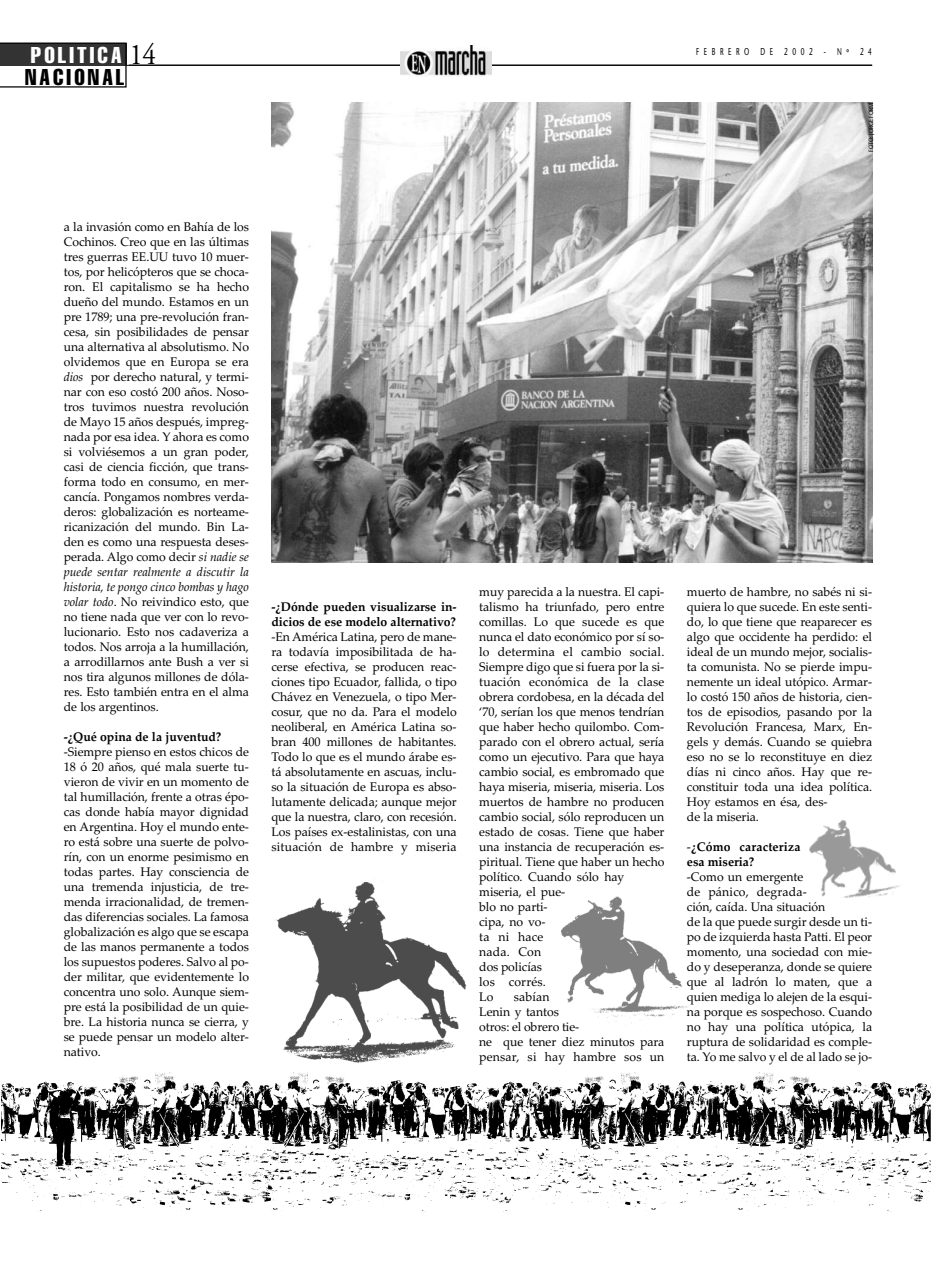
<style>
.page{position:relative;width:936px;height:1276px;background:#fff}
.page>*{position:absolute;margin:0;border:0;box-sizing:border-box;transform-origin:0 0}
.t1{font:30px "Adobe Garamond LT";color:#000;scale:.9 1}
.t2{font:22.5px "Helvetica LT Std Comp";letter-spacing:.14em;color:#000}
.t3{font:22.5px "Helvetica LT Std Comp";letter-spacing:.14em;color:#fff}
.t4{font:12.5px/15px "Palatino Linotype";letter-spacing:-.005em;color:#000}
.t5{font:700 12.5px/15px "Palatino Linotype";letter-spacing:-.005em;color:#000}
.t6{font:700 12.5px/15px "Palatino Linotype";letter-spacing:.015em;color:#000}
.t7{font:10px "Stone Sans ITCTT Medium";letter-spacing:.705em;color:#000;scale:.65 1}
.t8{font:6.25px "Stone Sans ITCTT Medium";letter-spacing:-.025em;color:#000;scale:.9 1}
.s1{font-style:italic}
.s2{font-weight:400}
</style>
<div class="page">
<hr style="left:0;top:65px;width:872px;height:1px;background:#000">
<img style="left:400px;top:45px;width:92px;height:31px">
<svg style="left:0;top:43px;width:127px;height:45px"></svg>
<img style="left:1px;top:1072px;width:930px;height:140px">
<img style="left:271px;top:103px;width:601px;height:459px">
<img style="left:561px;top:896px;width:129px;height:129px">
<img style="left:276px;top:878px;width:191px;height:185px">
<img style="left:809px;top:820px;width:91px;height:77px">
<h2 class="t3" style="left:31px;top:46px;width:92px">POLITICA</h2>
<h2 class="t2" style="left:25px;top:69px;width:101px">NACIONAL</h2>
<h1 class="t1" style="left:129px;top:38px;width:31px">14</h1>
<p class="t7" style="left:696px;top:45px;width:272px">FEBRERO DE 2002 - Nº 24</p>
<p class="t8" style="left:867px;top:151px;width:56px;rotate:-90deg">FOTO: JORGE FORM</p>
<p class="t4" style="left:64px;top:219px;width:187px;text-align:justify">a la invasión como en Bahía de los Cochinos. Creo que en las últimas tres guerras EE.UU tuvo 10 muer&shy;tos, por helicópteros que se choca&shy;ron. El capitalismo se ha hecho dueño del mundo. Estamos en un pre 1789; una pre-revolución fran&shy;cesa, sin posibilidades de pensar una alternativa al absolutismo. No olvidemos que en Europa se era <span class="s1">dios</span> por derecho natural, y termi&shy;nar con eso costó 200 años. Noso&shy;tros tuvimos nuestra revolución de Mayo 15 años después, impreg&shy;nada por esa idea. Y ahora es como si volviésemos a un gran poder, casi de ciencia ficción, que trans&shy;forma todo en consumo, en mer&shy;cancía. Pongamos nombres verda&shy;deros: globalización es norteame&shy;ricanización del mundo. Bin La&shy;den es como una respuesta deses&shy;perada. Algo como decir <span class="s1">si nadie se puede sentar realmente a discutir la historia, te pongo cinco bombas y hago volar todo</span>. No reivindico esto, que no tiene nada que ver con lo revo&shy;lucionario. Esto nos cadaveriza a todos. Nos arroja a la humillación, a arrodillarnos ante Bush a ver si nos tira algunos millones de dóla&shy;res. Esto también entra en el alma de los argentinos.</p>
<p class="t5" style="left:64px;top:729px;width:159px">-¿Qué opina de la juventud?</p>
<p class="t4" style="left:64px;top:744px;width:187px;text-align:justify">-Siempre pienso en estos chicos de 18 ó 20 años, qué mala suerte tu&shy;vieron de vivir en un momento de tal humillación, frente a otras épo&shy;cas donde había mayor dignidad en Argentina. Hoy el mundo ente&shy;ro está sobre una suerte de polvo&shy;rín, con un enorme pesimismo en todas partes. Hay consciencia de una tremenda injusticia, de tre&shy;menda irracionalidad, de tremen&shy;das diferencias sociales. La famosa globalización es algo que se escapa de las manos permanente a todos los supuestos poderes. Salvo al po&shy;der militar, que evidentemente lo concentra uno solo. Aunque siem&shy;pre está la posibilidad de un quie&shy;bre. La historia nunca se cierra, y se puede pensar un modelo alter&shy;nativo.</p>
<p class="t5" style="left:271px;top:599px;width:187px">-¿Dónde pueden visualizarse in&shy;dicios de ese modelo alternativo?</p>
<p class="t4" style="left:271px;top:629px;width:187px;text-align:justify">-En América Latina, pero de mane&shy;ra todavía imposibilitada de ha&shy;cerse efectiva, se producen reac&shy;ciones tipo Ecuador, fallida, o tipo Chávez en Venezuela, o tipo Mer&shy;cosur, que no da. Para el modelo neoliberal, en América Latina so&shy;bran 400 millones de habitantes.<br>Todo lo que es el mundo árabe es&shy;tá absolutamente en ascuas, inclu&shy;so la situación de Europa es abso&shy;lutamente delicada; aunque mejor que la nuestra, claro, con recesión.<br>Los países ex-estalinistas, con una situación de hambre y miseria</p>
<p class="t4" style="left:479px;top:584px;width:187px">muy parecida a la nuestra. El capi&shy;talismo ha triunfado, pero entre comillas. Lo que sucede es que nunca el dato económico por sí so&shy;lo determina el cambio social.<br>Siempre digo que si fuera por la si&shy;tuación económica de la clase obrera cordobesa, en la década del ‘70, serían los que menos tendrían que haber hecho quilombo. Com&shy;parado con el obrero actual, sería como un ejecutivo. Para que haya cambio social, es embromado que haya miseria, miseria, miseria. Los muertos de hambre no producen cambio social, sólo reproducen un estado de cosas. Tiene que haber una instancia de recuperación es&shy;piritual. Tiene que haber un hecho político. Cuando sólo hay miseria, el pue-<br>blo no parti-<br>cipa, no vo-<br>ta ni hace<br>nada. Con<br>dos policías<br>los corrés.<br>Lo</p>
<p class="t4" style="left:479px;top:989px;width:187px;text-indent:35px">sabían<br>Lenin y tantos<br>otros: el obrero tie-<br>ne que tener diez minutos para pensar, si hay hambre sos un</p>
<p class="t4" style="left:687px;top:584px;width:187px">muerto de hambre, no sabés ni si&shy;quiera lo que sucede. En este senti&shy;do, lo que tiene que reaparecer es algo que occidente ha perdido: el ideal de un mundo mejor, socialis&shy;ta comunista. No se pierde impu&shy;nemente un ideal utópico. Armar&shy;lo costó 150 años de historia, cien&shy;tos de episodios, pasando por la<br>Revolución Francesa, Marx, En&shy;gels y demás. Cuando se quiebra eso no se lo reconstituye en diez días ni cinco años. Hay que re&shy;constituir toda una idea política.<br>Hoy estamos en ésa, des-<br>de la miseria.</p>
<p class="t6" style="left:687px;top:839px;width:115px"><span class="s2">-</span>¿Cómo caracteriza esa miseria?</p>
<p class="t4" style="left:687px;top:869px;width:187px">-Como un emergente<br>de pánico, degrada-<br>ción, caída. Una situación<br>de la que puede surgir desde un ti&shy;po de izquierda hasta Patti. El peor momento, una sociedad con mie&shy;do y deseperanza, donde se quiere que al ladrón lo maten, que a quien mediga lo alejen de la esqui&shy;na porque es sospechoso. Cuando no hay una política utópica, la ruptura de solidaridad es comple&shy;ta. Yo me salvo y el de al lado se jo-</p>
</div>
